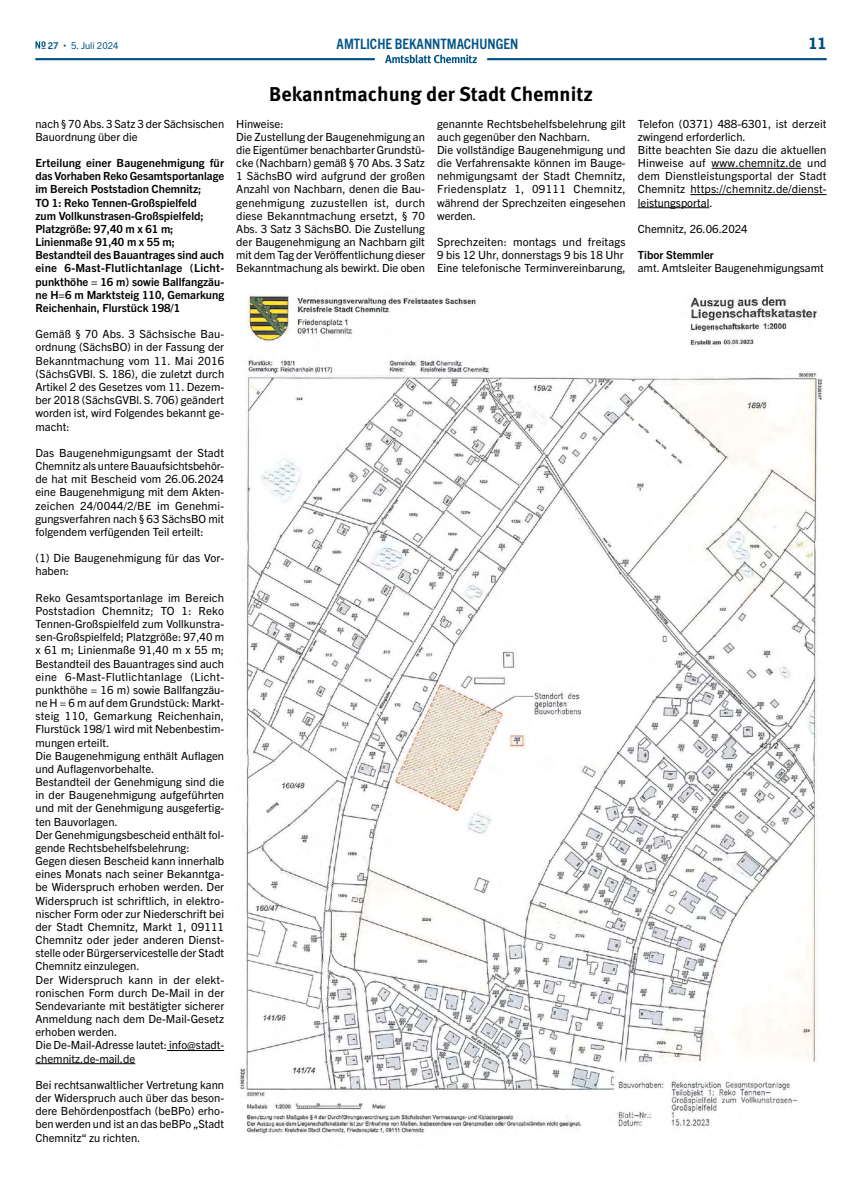
<style>
.page{position:relative;width:862px;height:1184px;background:#fff}
.page>*{position:absolute;margin:0;border:0;box-sizing:border-box;transform-origin:0 0}
.Überschrift_3_Ordnun{font:700 20px "Meta Pro";color:#000}
.t1{font:700 15.62px "Trade Gothic Next LT Pro";color:#005387}
.Rubrikenbezeichnung{font:700 condensed 14.38px "Trade Gothic Next LT Pro";color:#005387}
.Fließtext{font:11.25px/13.1px "Trade Gothic Next LT Pro";color:#000;text-align:justify}
.Fließtext-2{font:700 11.25px/13.1px "Trade Gothic Next LT Pro";color:#000}
.t2{font:9.38px "Trade Gothic Next LT Pro";color:#005387}
.t3{font:700 9.38px "Trade Gothic Next LT Pro";color:#005387}
</style>
<div class="page">
<svg style="left:35px;top:41px;width:10px;height:8px"></svg>
<svg style="left:385px;top:55px;width:92px;height:8px"></svg>
<hr style="left:487px;top:58px;width:339px;height:2px;background:#005387">
<hr style="left:35px;top:58px;width:339px;height:2px;background:#005387">
<hr style="left:167px;top:1050px;width:57px;height:1px;background:#000">
<hr style="left:35px;top:1063px;width:100px;height:1px;background:#000">
<hr style="left:711px;top:168px;width:90px;height:1px;background:#000">
<hr style="left:690px;top:194px;width:136px;height:1px;background:#000">
<hr style="left:637px;top:207px;width:72px;height:1px;background:#000">
<img style="left:240px;top:295px;width:583px;height:839px">
<p class="t3" style="left:48px;top:39px;width:12px">27</p>
<p class="t2" style="left:71px;top:39px;width:49px">5. Juli 2024</p>
<p class="Rubrikenbezeichnung" style="left:336px;top:34px;width:183px">AMTLICHE BEKANNTMACHUNGEN</p>
<h2 class="t1" style="left:808px;top:32px;width:19px">11</h2>
<p class="Fließtext" style="left:35px;top:116px;width:190px">nach § 70 Abs. 3 Satz 3 der Sächsischen<br>Bauordnung über die</p>
<p class="Fließtext-2" style="left:35px;top:156px;width:190px">Erteilung einer Baugenehmigung für das Vorhaben Reko Gesamtsportanlage im Bereich Poststadion Chemnitz;<br>TO 1: Reko Tennen-Großspielfeld<br>zum Vollkunstrasen-Großspielfeld; Platzgröße: 97,40 m x 61 m; Linienmaße 91,40 m x 55 m; Bestandteil des Bauantrages sind auch eine 6-Mast-Flutlichtanlage (Licht&shy;punkthöhe = 16 m) sowie Ballfangzäu&shy;ne H=6 m Marktsteig 110, Gemarkung Reichenhain, Flurstück 198/1</p>
<p class="Fließtext" style="left:35px;top:327px;width:190px">Gemäß § 70 Abs. 3 Sächsische Bau&shy;ordnung (SächsBO) in der Fassung der Bekanntmachung vom 11. Mai 2016 (SächsGVBl. S. 186), die zuletzt durch Artikel 2 des Gesetzes vom 11. Dezem&shy;ber 2018 (SächsGVBl. S. 706) geändert worden ist, wird Folgendes bekannt ge&shy;macht:</p>
<p class="Fließtext" style="left:35px;top:445px;width:190px">Das Baugenehmigungsamt der Stadt Chemnitz als untere Bauaufsichtsbehör&shy;de hat mit Bescheid vom 26.06.2024 eine Baugenehmigung mit dem Akten&shy;zeichen 24/0044/2/BE im Genehmi&shy;gungsverfahren nach § 63 SächsBO mit folgendem verfügenden Teil erteilt:</p>
<p class="Fließtext" style="left:35px;top:551px;width:190px">(1) Die Baugenehmigung für das Vor&shy;haben:</p>
<p class="Fließtext" style="left:35px;top:590px;width:190px">Reko Gesamtsportanlage im Bereich Poststadion Chemnitz; TO 1: Reko Tennen-Großspielfeld zum Vollkunstra&shy;sen-Großspielfeld; Platzgröße: 97,40 m x 61 m; Linienmaße 91,40 m x 55 m; Bestandteil des Bauantrages sind auch eine 6-Mast-Flutlichtanlage (Licht&shy;punkthöhe = 16 m) sowie Ballfangzäu&shy;ne H = 6 m auf dem Grundstück: Markt&shy;steig 110, Gemarkung Reichenhain, Flurstück 198/1 wird mit Nebenbestim&shy;mungen erteilt.</p>
<p class="Fließtext" style="left:35px;top:748px;width:190px">Die Baugenehmigung enthält Auflagen und Auflagenvorbehalte.</p>
<p class="Fließtext" style="left:35px;top:774px;width:190px">Bestandteil der Genehmigung sind die in der Baugenehmigung aufgeführten und mit der Genehmigung ausgefertig&shy;ten Bauvorlagen.</p>
<p class="Fließtext" style="left:35px;top:827px;width:190px">Der Genehmigungsbescheid enthält fol&shy;gende Rechtsbehelfsbelehrung:</p>
<p class="Fließtext" style="left:35px;top:853px;width:190px">Gegen diesen Bescheid kann innerhalb eines Monats nach seiner Bekanntga&shy;be Widerspruch erhoben werden. Der Widerspruch ist schriftlich, in elektro&shy;nischer Form oder zur Niederschrift bei der Stadt Chemnitz, Markt 1, 09111<br>Chemnitz oder jeder anderen Dienst&shy;stelle oder Bürgerservicestelle der Stadt Chemnitz einzulegen.</p>
<p class="Fließtext" style="left:35px;top:972px;width:190px">Der Widerspruch kann in der elekt&shy;ronischen Form durch De-Mail in der Sendevariante mit bestätigter sicherer Anmeldung nach dem De-Mail-Gesetz erhoben werden.</p>
<p class="Fließtext" style="left:35px;top:1038px;width:190px">Die De-Mail-Adresse lautet: info@stadt&shy;chemnitz.de-mail.de</p>
<p class="Fließtext" style="left:35px;top:1077px;width:190px">Bei rechtsanwaltlicher Vertretung kann der Widerspruch auch über das beson&shy;dere Behördenpostfach (beBPo) erho&shy;ben werden und ist an das beBPo „Stadt Chemnitz“ zu richten.</p>
<p class="Überschrift_3_Ordnun" style="left:269px;top:79px;width:325px">Bekanntmachung der Stadt Chemnitz</p>
<p class="Fließtext" style="left:236px;top:116px;width:49px">Hinweise:</p>
<p class="Fließtext" style="left:236px;top:129px;width:190px">Die Zustellung der Baugenehmigung an die Eigentümer benachbarter Grundstü&shy;cke (Nachbarn) gemäß § 70 Abs. 3 Satz 1 SächsBO wird aufgrund der großen Anzahl von Nachbarn, denen die Bau&shy;genehmigung zuzustellen ist, durch diese Bekanntmachung ersetzt, § 70<br>Abs. 3 Satz 3 SächsBO. Die Zustellung der Baugenehmigung an Nachbarn gilt mit dem Tag der Veröffentlichung dieser Bekanntmachung als bewirkt. Die oben</p>
<p class="Fließtext" style="left:437px;top:116px;width:190px">genannte Rechtsbehelfsbelehrung gilt auch gegenüber den Nachbarn.</p>
<p class="Fließtext" style="left:437px;top:142px;width:190px">Die vollständige Baugenehmigung und die Verfahrensakte können im Bauge&shy;nehmigungsamt der Stadt Chemnitz, Friedensplatz 1, 09111 Chemnitz, während der Sprechzeiten eingesehen werden.</p>
<p class="Fließtext" style="left:437px;top:235px;width:190px">Sprechzeiten: montags und freitags<br>9 bis 12 Uhr, donnerstags 9 bis 18 Uhr</p>
<p class="Fließtext" style="left:437px;top:261px;width:190px">Eine telefonische Terminvereinbarung,</p>
<p class="Fließtext" style="left:637px;top:116px;width:190px">Telefon (0371) 488-6301, ist derzeit zwingend erforderlich.</p>
<p class="Fließtext" style="left:637px;top:142px;width:190px">Bitte beachten Sie dazu die aktuellen Hinweise auf www.chemnitz.de und dem Dienstleistungsportal der Stadt Chemnitz https://chemnitz.de/dienst&shy;leistungsportal.</p>
<p class="Fließtext" style="left:637px;top:221px;width:111px">Chemnitz, 26.06.2024</p>
<p class="Fließtext-2" style="left:637px;top:248px;width:78px">Tibor Stemmler</p>
<p class="Fließtext" style="left:637px;top:261px;width:187px">amt. Amtsleiter Baugenehmigungsamt</p>
</div>
